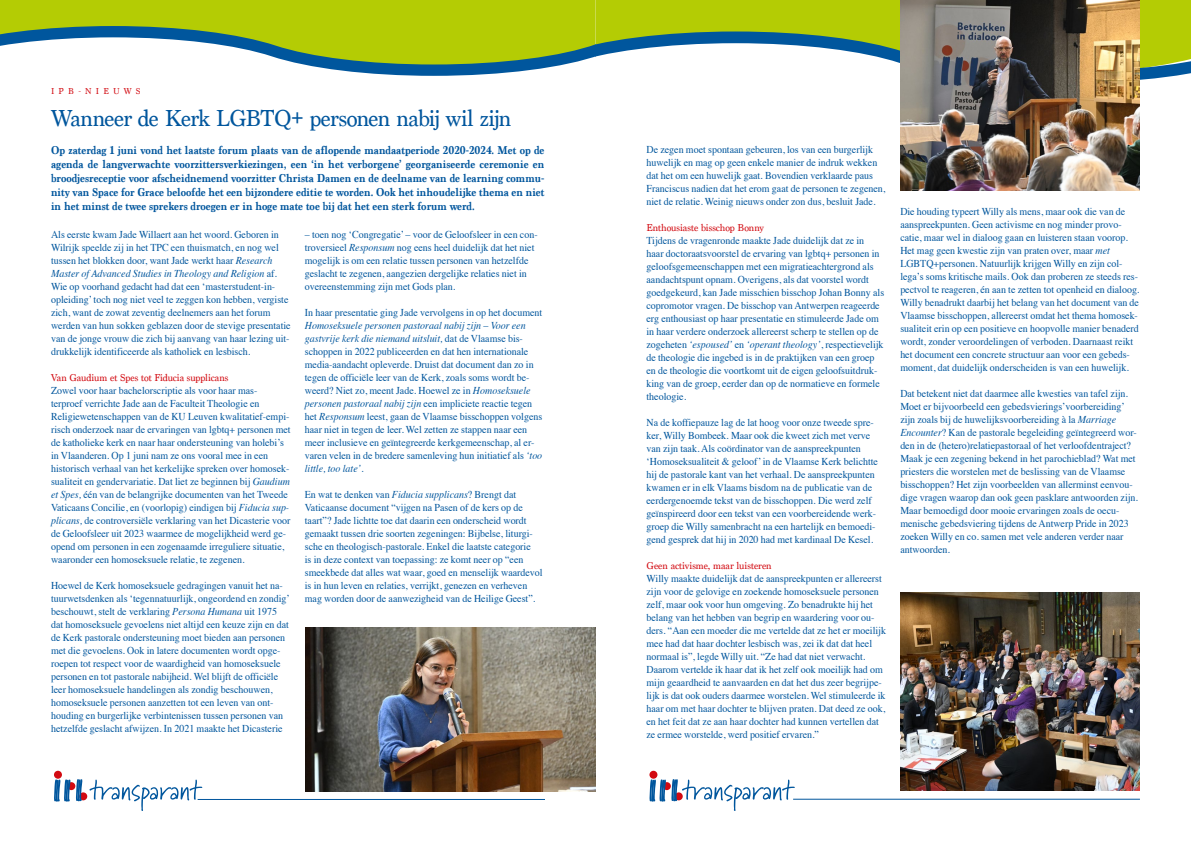
<style>
.page{position:relative;width:1191px;height:842px;background:#fff}
.page>*{position:absolute;margin:0;border:0;box-sizing:border-box;transform-origin:0 0}
.t1{font:24.4px "Marion";letter-spacing:-.025em;color:#00569d;scale:.95 1}
.t2{font:700 12px/14px "Marion";color:#00569d;text-align:justify;scale:.89 1}
.t3{font:10.5px/13px "Times";color:#00569d;scale:.95 1}
.t4{font:10.5px "Marion";letter-spacing:-.005em;color:#d20a11;scale:.95 1}
.t5{font:9px "Marion";letter-spacing:.5em;color:#d20a11;scale:.95 1}
.s1{font-style:italic}
</style>
<div class="page">
<div style="left:595px;top:0;width:596px;height:26px;background:#b4cc04"></div>
<div style="left:0;top:0;width:595px;height:26px;background:#b4cc04"></div>
<svg style="left:0;top:26px;width:1191px;height:54px"></svg>
<hr style="left:198px;top:799px;width:347px;height:1px;background:#00569d">
<hr style="left:793px;top:799px;width:347px;height:1px;background:#00569d">
<div style="left:649px;top:771px;width:8px;height:8px;background:#d20a11;border-radius:50%"></div>
<div style="left:79px;top:792px;width:8px;height:8px;background:#d20a11;border-radius:50%"></div>
<div style="left:54px;top:771px;width:8px;height:8px;background:#d20a11;border-radius:50%"></div>
<svg style="left:54px;top:778px;width:29px;height:24px"></svg>
<svg style="left:89px;top:780px;width:113px;height:31px"></svg>
<svg style="left:649px;top:778px;width:145px;height:33px"></svg>
<img style="left:900px;top:0;width:240px;height:191px">
<img style="left:900px;top:592px;width:240px;height:198px">
<img style="left:305px;top:627px;width:290px;height:164px">
<p class="t5" style="left:51px;top:85px;width:96px">IPB-NIEUWS</p>
<h1 class="t1" style="left:51px;top:104px;width:486px">Wanneer de Kerk LGBTQ+ personen nabij wil zijn</h1>
<p class="t2" style="left:51px;top:143px;width:556px">Op zaterdag 1 juni vond het laatste forum plaats van de aflopende mandaatperiode 2020-2024. Met op de agenda de langverwachte voorzittersverkiezingen, een ‘in het verborgene’ georganiseerde ceremonie en broodjesreceptie voor afscheidnemend voorzitter Christa Damen en de deelname van de learning commu&shy;nity van Space for Grace beloofde het een bijzondere editie te worden. Ook het inhoudelijke thema en niet in het minst de twee sprekers droegen er in hoge mate toe bij dat het een sterk forum werd.</p>
<p class="t3" style="left:646px;top:142px;width:253px">De zegen moet spontaan gebeuren, los van een burgerlijk huwelijk en mag op geen enkele manier de indruk wekken dat het om een huwelijk gaat. Bovendien verklaarde paus Franciscus nadien dat het erom gaat de personen te zegenen, niet de relatie. Weinig nieuws onder zon dus, besluit Jade.</p>
<p class="t4" style="left:646px;top:221px;width:125px">Enthousiaste bisschop Bonny</p>
<p class="t3" style="left:646px;top:233px;width:252px">Tijdens de vragenronde maakte Jade duidelijk dat ze in<br>haar doctoraatsvoorstel de ervaring van lgbtq+ personen in geloofsgemeenschappen met een migratieachtergrond als aandachtspunt opnam. Overigens, als dat voorstel wordt goedgekeurd, kan Jade misschien bisschop Johan Bonny als copromotor vragen. De bisschop van Antwerpen reageerde erg enthousiast op haar presentatie en stimuleerde Jade om in haar verdere onderzoek allereerst scherp te stellen op de zogeheten <span class="s1">‘espoused’</span> en <span class="s1">‘operant theology’</span>, respectievelijk de theologie die ingebed is in de praktijken van een groep en de theologie die voortkomt uit de eigen geloofsuitdruk&shy;king van de groep, eerder dan op de normatieve en formele theologie.</p>
<p class="t3" style="left:646px;top:415px;width:245px">Na de koffiepauze lag de lat hoog voor onze tweede spre&shy;ker, Willy Bombeek. Maar ook die kweet zich met verve van zijn taak. Als coördinator van de aanspreekpunten ‘Homoseksualiteit &amp; geloof’ in de Vlaamse Kerk belichtte hij de pastorale kant van het verhaal. De aanspreekpunten kwamen er in elk Vlaams bisdom na de publicatie van de eerdergenoemde tekst van de bisschoppen. Die werd zelf geïnspireerd door een tekst van een voorbereidende werk&shy;groep die Willy samenbracht na een hartelijk en bemoedi&shy;gend gesprek dat hij in 2020 had met kardinaal De Kesel.</p>
<p class="t4" style="left:646px;top:559px;width:133px">Geen activisme, maar luisteren</p>
<p class="t3" style="left:646px;top:571px;width:253px">Willy maakte duidelijk dat de aanspreekpunten er allereerst zijn voor de gelovige en zoekende homoseksuele personen zelf, maar ook voor hun omgeving. Zo benadrukte hij het belang van het hebben van begrip en waardering voor ou&shy;ders. “Aan een moeder die me vertelde dat ze het er moeilijk mee had dat haar dochter lesbisch was, zei ik dat dat heel normaal is”, legde Willy uit. “Ze had dat niet verwacht.<br>Daarom vertelde ik haar dat ik het zelf ook moeilijk had om mijn geaardheid te aanvaarden en dat het dus zeer begrijpe&shy;lijk is dat ook ouders daarmee worstelen. Wel stimuleerde ik haar om met haar dochter te blijven praten. Dat deed ze ook, en het feit dat ze aan haar dochter had kunnen vertellen dat ze ermee worstelde, werd positief ervaren.”</p>
<p class="t3" style="left:51px;top:227px;width:254px">Als eerste kwam Jade Willaert aan het woord. Geboren in Wilrijk speelde zij in het TPC een thuismatch, en nog wel tussen het blokken door, want Jade werkt haar <span class="s1">Research Master of Advanced Studies in Theology and Religion</span> af.<br>Wie op voorhand gedacht had dat een ‘masterstudent-in&shy;opleiding’ toch nog niet veel te zeggen kon hebben, vergiste zich, want de zowat zeventig deelnemers aan het forum werden van hun sokken geblazen door de stevige presentatie van de jonge vrouw die zich bij aanvang van haar lezing uit&shy;drukkelijk identificeerde als katholiek en lesbisch.</p>
<p class="t4" style="left:51px;top:371px;width:188px">Van Gaudium et Spes tot Fiducia supplicans</p>
<p class="t3" style="left:51px;top:383px;width:254px">Zowel voor haar bachelorscriptie als voor haar mas&shy;terproef verrichte Jade aan de Faculteit Theologie en Religiewetenschappen van de KU Leuven kwalitatief-empi&shy;risch onderzoek naar de ervaringen van lgbtq+ personen met de katholieke kerk en naar haar ondersteuning van holebi’s in Vlaanderen. Op 1 juni nam ze ons vooral mee in een historisch verhaal van het kerkelijke spreken over homosek&shy;sualiteit en gendervariatie. Dat liet ze beginnen bij <span class="s1">Gaudium et Spes,</span> één van de belangrijke documenten van het Tweede Vaticaans Concilie, en (voorlopig) eindigen bij <span class="s1">Fiducia sup&shy;plicans,</span> de controversiële verklaring van het Dicasterie voor de Geloofsleer uit 2023 waarmee de mogelijkheid werd ge&shy;opend om personen in een zogenaamde irreguliere situatie, waaronder een homoseksuele relatie, te zegenen.</p>
<p class="t3" style="left:51px;top:578px;width:253px">Hoewel de Kerk homoseksuele gedragingen vanuit het na&shy;tuurwetsdenken als ‘tegennatuurlijk, ongeordend en zondig’ beschouwt, stelt de verklaring <span class="s1">Persona Humana</span> uit 1975 dat homoseksuele gevoelens niet altijd een keuze zijn en dat de Kerk pastorale ondersteuning moet bieden aan personen met die gevoelens. Ook in latere documenten wordt opge&shy;roepen tot respect voor de waardigheid van homoseksuele personen en tot pastorale nabijheid. Wel blijft de officiële leer homoseksuele handelingen als zondig beschouwen, homoseksuele personen aanzetten tot een leven van ont&shy;houding en burgerlijke verbintenissen tussen personen van hetzelfde geslacht afwijzen. In 2021 maakte het Dicasterie</p>
<p class="t3" style="left:305px;top:227px;width:247px">– toen nog ‘Congregatie’ – voor de Geloofsleer in een con&shy;troversieel <span class="s1">Responsum</span> nog eens heel duidelijk dat het niet mogelijk is om een relatie tussen personen van hetzelfde geslacht te zegenen, aangezien dergelijke relaties niet in overeenstemming zijn met Gods plan.</p>
<p class="t3" style="left:305px;top:305px;width:251px">In haar presentatie ging Jade vervolgens in op het document</p>
<p class="t3" style="left:305px;top:318px;width:251px"><span class="s1">Homoseksuele personen pastoraal nabij zijn – Voor een gastvrije kerk die niemand uitsluit,</span> dat de Vlaamse bis&shy;schoppen in 2022 publiceerden en dat hen internationale media-aandacht opleverde. Druist dat document dan zo in tegen de officiële leer van de Kerk, zoals soms wordt be&shy;weerd? Niet zo, meent Jade. Hoewel ze in <span class="s1">Homoseksuele personen pastoraal nabij zijn</span> een impliciete reactie tegen het <span class="s1">Responsum</span> leest, gaan de Vlaamse bisschoppen volgens haar niet in tegen de leer. Wel zetten ze stappen naar een meer inclusieve en geïntegreerde kerkgemeenschap, al er&shy;varen velen in de bredere samenleving hun initiatief als <span class="s1">‘too little, too late’.</span></p>
<p class="t3" style="left:305px;top:487px;width:252px">En wat te denken van <span class="s1">Fiducia supplicans</span>? Brengt dat Vaticaanse document “vijgen na Pasen of de kers op de taart”? Jade lichtte toe dat daarin een onderscheid wordt gemaakt tussen drie soorten zegeningen: Bijbelse, liturgi&shy;sche en theologisch-pastorale. Enkel die laatste categorie<br>is in deze context van toepassing: ze komt neer op “een smeekbede dat alles wat waar, goed en menselijk waardevol is in hun leven en relaties, verrijkt, genezen en verheven mag worden door de aanwezigheid van de Heilige Geest”.</p>
<p class="t3" style="left:900px;top:204px;width:253px">Die houding typeert Willy als mens, maar ook die van de aanspreekpunten. Geen activisme en nog minder provo&shy;catie, maar wel in dialoog gaan en luisteren staan voorop.<br>Het mag geen kwestie zijn van praten over, maar <span class="s1">met </span>LGBTQ+personen. Natuurlijk krijgen Willy en zijn col&shy;lega’s soms kritische mails. Ook dan proberen ze steeds res&shy;pectvol te reageren, én aan te zetten tot openheid en dialoog.<br>Willy benadrukt daarbij het belang van het document van de Vlaamse bisschoppen, allereerst omdat het thema homosek&shy;sualiteit erin op een positieve en hoopvolle manier benaderd wordt, zonder veroordelingen of verboden. Daarnaast reikt het document een concrete structuur aan voor een gebeds&shy;moment, dat duidelijk onderscheiden is van een huwelijk.</p>
<p class="t3" style="left:900px;top:386px;width:252px">Dat betekent niet dat daarmee alle kwesties van tafel zijn.<br>Moet er bijvoorbeeld een gebedsvierings’voorbereiding’ zijn zoals bij de huwelijksvoorbereiding à la <span class="s1">Marriage Encounter</span>? Kan de pastorale begeleiding geïntegreerd wor&shy;den in de (hetero)relatiepastoraal of het verloofdentraject?<br>Maak je een zegening bekend in het parochieblad? Wat met priesters die worstelen met de beslissing van de Vlaamse bisschoppen? Het zijn voorbeelden van allerminst eenvou&shy;dige vragen waarop dan ook geen pasklare antwoorden zijn.<br>Maar bemoedigd door mooie ervaringen zoals de oecu&shy;menische gebedsviering tijdens de Antwerp Pride in 2023 zoeken Willy en co. samen met vele anderen verder naar antwoorden.</p>
</div>
